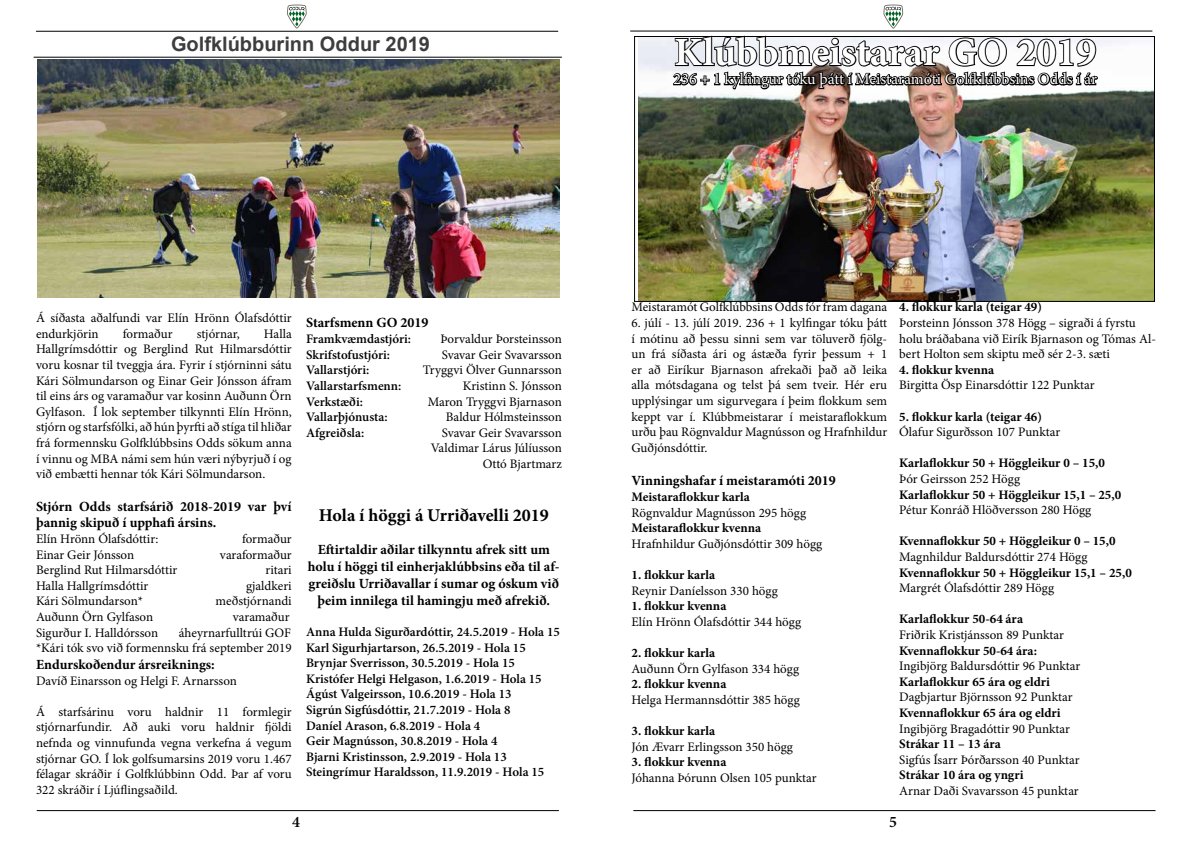
<style>
.page{position:relative;width:1191px;height:842px;background:#fff}
.page>*{position:absolute;margin:0;border:0;box-sizing:border-box;transform-origin:0 0}
.t1{font:700 40px "Minion Pro";color:#fff}
.t2{font:700 20px "Arial";color:#3d3c3e}
.t3{font:700 18px "Minion Pro";color:#000}
.t4{font:16px "Minion Pro";letter-spacing:-.005em;color:#fff}
.t5{font:600 16px "Minion Pro";color:#000}
.t6{font:700 14px/16.8px "Minion Pro";color:#000}
.t7{font:13px/15.6px "Minion Pro";color:#000;text-align:justify}
.t8{font:700 13px "Minion Pro";color:#000}
.t9{font:600 13px/15.6px "Minion Pro";color:#000}
</style>
<div class="page">
<svg style="left:287px;top:4px;width:20px;height:25px"></svg>
<hr style="left:36px;top:31px;width:522px;height:1px;background:#000">
<hr style="left:630px;top:31px;width:522px;height:1px;background:#000">
<hr style="left:37px;top:810px;width:522px;height:1px;background:#000">
<hr style="left:633px;top:810px;width:522px;height:1px;background:#000">
<hr style="left:34px;top:57px;width:528px;height:1px;background:#000">
<img style="left:37px;top:60px;width:522px;height:237px">
<img style="left:639px;top:38px;width:514px;height:262px">
<img style="left:671px;top:4px;width:428px;height:224px">
<h2 class="t2" style="left:171px;top:30px;width:260px">Golfklúbburinn Oddur 2019</h2>
<h1 class="t1" style="left:674px;top:24px;width:423px">Klúbbmeistarar GO 2019</h1>
<p class="t4" style="left:673px;top:68px;width:425px">236 + 1 kylfingur tóku þátt í Meistaramóti Golfklúbbsins Odds í ár</p>
<p class="t7" style="left:36px;top:310px;width:257px">Á síðasta aðalfundi var Elín Hrönn Ólafsdóttir endurkjörin</p>
<p class="t7" style="left:36px;top:326px;width:257px;text-indent:228px">Halla Hallgrímsdóttir og Berglind Rut Hilmarsdóttir voru kosnar til tveggja ára. Fyrir í stjórninni sátu Kári Sölmundarson og Einar Geir Jónsson áfram til eins árs og varamaður var kosinn Auðunn Örn Gylfason. Í lok september tilkynnti Elín Hrönn, stjórn og starfsfólki, að hún þyrfti að stíga til hliðar frá formennsku Golfklúbbsins Odds sökum anna í vinnu og MBA námi sem hún væri nýbyrjuð í og við embætti hennar tók Kári Sölmundarson.</p>
<p class="t6" style="left:36px;top:497px;width:257px">Stjórn Odds starfsárið 2018-2019 var því þannig skipuð í upphafi ársins.</p>
<p class="t7" style="left:36px;top:531px;width:124px">Elín Hrönn Ólafsdóttir:</p>
<p class="t7" style="left:242px;top:531px;width:51px">formaður</p>
<p class="t7" style="left:36px;top:547px;width:100px">Einar Geir Jónsson</p>
<p class="t7" style="left:220px;top:547px;width:73px">varaformaður</p>
<p class="t7" style="left:36px;top:562px;width:143px">Berglind Rut Hilmarsdóttir</p>
<p class="t7" style="left:265px;top:562px;width:28px">ritari</p>
<p class="t7" style="left:36px;top:578px;width:114px">Halla Hallgrímsdóttir</p>
<p class="t7" style="left:246px;top:578px;width:47px">gjaldkeri</p>
<p class="t7" style="left:36px;top:593px;width:109px">Kári Sölmundarson*</p>
<p class="t7" style="left:216px;top:593px;width:78px">meðstjórnandi</p>
<p class="t7" style="left:36px;top:609px;width:119px">Auðunn Örn Gylfason</p>
<p class="t7" style="left:233px;top:609px;width:58px">varamaður</p>
<p class="t7" style="left:36px;top:625px;width:124px">Sigurður I. Halldórsson</p>
<p class="t7" style="left:123px;top:326px;width:51px">formaður</p>
<p class="t7" style="left:197px;top:326px;width:44px">stjórnar,</p>
<p class="t7" style="left:36px;top:625px;width:257px;text-align:right">áheyrnarfulltrúi GOF<br>*Kári tók svo við formennsku frá september 2019</p>
<p class="t6" style="left:36px;top:656px;width:180px">Endurskoðendur ársreiknings:</p>
<p class="t7" style="left:36px;top:673px;width:202px">Davíð Einarsson og Helgi F. Arnarsson</p>
<p class="t7" style="left:36px;top:704px;width:257px">Á starfsárinu voru haldnir 11 formlegir stjórnarfundir. Að auki voru haldnir fjöldi nefnda og vinnufunda vegna verkefna á vegum stjórnar GO. Í lok golfsumarsins 2019 voru 1.467 félagar skráðir í Golfklúbbinn Odd. Þar af voru 322 skráðir í Ljúflingsaðild.</p>
<p class="t6" style="left:306px;top:314px;width:124px">Starfsmenn GO 2019</p>
<p class="t9" style="left:306px;top:331px;width:107px">Framkvæmdastjóri:</p>
<p class="t7" style="left:440px;top:331px;width:123px">Þorvaldur Þorsteinsson</p>
<p class="t9" style="left:306px;top:347px;width:85px">Skrifstofustjóri:</p>
<p class="t7" style="left:442px;top:347px;width:121px">Svavar Geir Svavarsson</p>
<p class="t9" style="left:306px;top:362px;width:65px">Vallarstjóri:</p>
<p class="t7" style="left:423px;top:362px;width:140px">Tryggvi Ölver Gunnarsson</p>
<p class="t9" style="left:306px;top:378px;width:97px">Vallarstarfsmenn:</p>
<p class="t7" style="left:463px;top:378px;width:101px">Kristinn S. Jónsson</p>
<p class="t9" style="left:306px;top:393px;width:58px">Verkstæði:</p>
<p class="t7" style="left:428px;top:394px;width:135px">Maron Tryggvi Bjarnason</p>
<p class="t9" style="left:306px;top:409px;width:83px">Vallarþjónusta:</p>
<p class="t7" style="left:446px;top:409px;width:117px">Baldur Hólmsteinsson</p>
<p class="t9" style="left:306px;top:425px;width:60px">Afgreiðsla:</p>
<p class="t7" style="left:431px;top:425px;width:133px;text-align:right">Svavar Geir Svavarsson<br>Valdimar Lárus Júlíusson<br>Ottó Bjartmarz</p>
<h3 class="t3" style="left:319px;top:502px;width:232px">Hola í höggi á Urriðavelli 2019</h3>
<p class="t6" style="left:308px;top:541px;width:253px;text-align:center">Eftirtaldir aðilar tilkynntu afrek sitt um holu í höggi til einherjaklúbbsins eða til af&shy;greiðslu Urriðavallar í sumar og óskum við þeim innilega til hamingju með afrekið.</p>
<p class="t9" style="left:306px;top:624px;width:255px">Anna Hulda Sigurðardóttir, 24.5.2019 - Hola 15<br>Karl Sigurhjartarson, 26.5.2019 - Hola 15<br>Brynjar Sverrisson, 30.5.2019 - Hola 15<br>Kristófer Helgi Helgason, 1.6.2019 - Hola 15<br>Ágúst Valgeirsson, 10.6.2019 - Hola 13<br>Sigrún Sigfúsdóttir, 21.7.2019 - Hola 8<br>Daníel Arason, 6.8.2019 - Hola 4<br>Geir Magnússon, 30.8.2019 - Hola 4<br>Bjarni Kristinsson, 2.9.2019 - Hola 13<br>Steingrímur Haraldsson, 11.9.2019 - Hola 15</p>
<p class="t7" style="left:631px;top:299px;width:257px">Meistaramót Golfklúbbsins Odds fór fram dagana</p>
<p class="t7" style="left:631px;top:315px;width:257px">6. júlí - 13. júlí 2019. 236 + 1 kylfingar tóku þátt í mótinu að þessu sinni sem var töluverð fjölg&shy;un frá síðasta ári og ástæða fyrir þessum + 1 er að Eiríkur Bjarnason afrekaði það að leika alla mótsdagana og telst þá sem tveir. Hér eru upplýsingar um sigurvegara í þeim flokkum sem keppt var í. Klúbbmeistarar í meistaraflokkum urðu þau Rögnvaldur Magnússon og Hrafnhildur Guðjónsdóttir.</p>
<p class="t6" style="left:631px;top:472px;width:206px">Vinningshafar í meistaramóti 2019</p>
<p class="t8" style="left:631px;top:488px;width:120px">Meistaraflokkur karla</p>
<p class="t7" style="left:631px;top:505px;width:176px">Rögnvaldur Magnússon 295 högg</p>
<p class="t8" style="left:631px;top:519px;width:131px">Meistaraflokkur kvenna</p>
<p class="t7" style="left:631px;top:536px;width:192px">Hrafnhildur Guðjónsdóttir 309 högg</p>
<p class="t8" style="left:631px;top:566px;width:85px">1. flokkur karla</p>
<p class="t7" style="left:631px;top:583px;width:148px">Reynir Daníelsson 330 högg</p>
<p class="t8" style="left:631px;top:597px;width:96px">1. flokkur kvenna</p>
<p class="t7" style="left:631px;top:614px;width:171px">Elín Hrönn Ólafsdóttir 344 högg</p>
<p class="t8" style="left:631px;top:644px;width:85px">2. flokkur karla</p>
<p class="t7" style="left:631px;top:661px;width:169px">Auðunn Örn Gylfason 334 högg</p>
<p class="t8" style="left:631px;top:675px;width:96px">2. flokkur kvenna</p>
<p class="t7" style="left:631px;top:692px;width:170px">Helga Hermannsdóttir 385 högg</p>
<p class="t8" style="left:631px;top:722px;width:85px">3. flokkur karla</p>
<p class="t7" style="left:631px;top:739px;width:163px">Jón Ævarr Erlingsson 350 högg</p>
<p class="t8" style="left:631px;top:753px;width:96px">3. flokkur kvenna</p>
<p class="t7" style="left:631px;top:770px;width:187px">Jóhanna Þórunn Olsen 105 punktar</p>
<p class="t8" style="left:899px;top:298px;width:144px">4. flokkur karla (teigar 49)</p>
<p class="t7" style="left:899px;top:315px;width:258px;text-align:left">Þorsteinn Jónsson 378 Högg – sigraði á fyrstu holu bráðabana við Eirík Bjarnason og Tómas Al&shy;bert Holton sem skiptu með sér 2-3. sæti</p>
<p class="t8" style="left:899px;top:360px;width:96px">4. flokkur kvenna</p>
<p class="t7" style="left:899px;top:377px;width:197px">Birgitta Ösp Einarsdóttir 122 Punktar</p>
<p class="t8" style="left:899px;top:407px;width:144px">5. flokkur karla (teigar 46)</p>
<p class="t7" style="left:899px;top:424px;width:162px">Ólafur Sigurðsson 107 Punktar</p>
<p class="t8" style="left:899px;top:454px;width:207px">Karlaflokkur 50 + Höggleikur 0 – 15,0</p>
<p class="t7" style="left:899px;top:471px;width:122px">Þór Geirsson 252 Högg</p>
<p class="t8" style="left:899px;top:485px;width:223px">Karlaflokkur 50 + Höggleikur 15,1 – 25,0</p>
<p class="t7" style="left:899px;top:502px;width:194px">Pétur Konráð Hlöðversson 280 Högg</p>
<p class="t8" style="left:899px;top:532px;width:218px">Kvennaflokkur 50 + Höggleikur 0 – 15,0</p>
<p class="t7" style="left:899px;top:549px;width:190px">Magnhildur Baldursdóttir 274 Högg</p>
<p class="t8" style="left:899px;top:563px;width:234px">Kvennaflokkur 50 + Höggleikur 15,1 – 25,0</p>
<p class="t7" style="left:899px;top:580px;width:156px">Margrét Ólafsdóttir 289 Högg</p>
<p class="t8" style="left:899px;top:610px;width:125px">Karlaflokkur 50-64 ára</p>
<p class="t7" style="left:899px;top:627px;width:166px">Friðrik Kristjánsson 89 Punktar</p>
<p class="t8" style="left:899px;top:641px;width:139px">Kvennaflokkur 50-64 ára:</p>
<p class="t7" style="left:899px;top:658px;width:182px">Ingibjörg Baldursdóttir 96 Punktar</p>
<p class="t8" style="left:899px;top:672px;width:152px">Karlaflokkur 65 ára og eldri</p>
<p class="t7" style="left:899px;top:689px;width:175px">Dagbjartur Björnsson 92 Punktar</p>
<p class="t8" style="left:899px;top:704px;width:163px">Kvennaflokkur 65 ára og eldri</p>
<p class="t7" style="left:899px;top:721px;width:172px">Ingibjörg Bragadóttir 90 Punktar</p>
<p class="t8" style="left:899px;top:735px;width:103px">Strákar 11 – 13 ára</p>
<p class="t7" style="left:899px;top:752px;width:182px">Sigfús Ísarr Þórðarsson 40 Punktar</p>
<p class="t8" style="left:899px;top:766px;width:126px">Strákar 10 ára og yngri</p>
<p class="t7" style="left:899px;top:783px;width:181px">Arnar Daði Svavarsson 45 punktar</p>
<p class="t5" style="left:292px;top:810px;width:9px">4</p>
<p class="t5" style="left:889px;top:810px;width:9px">5</p>
</div>
